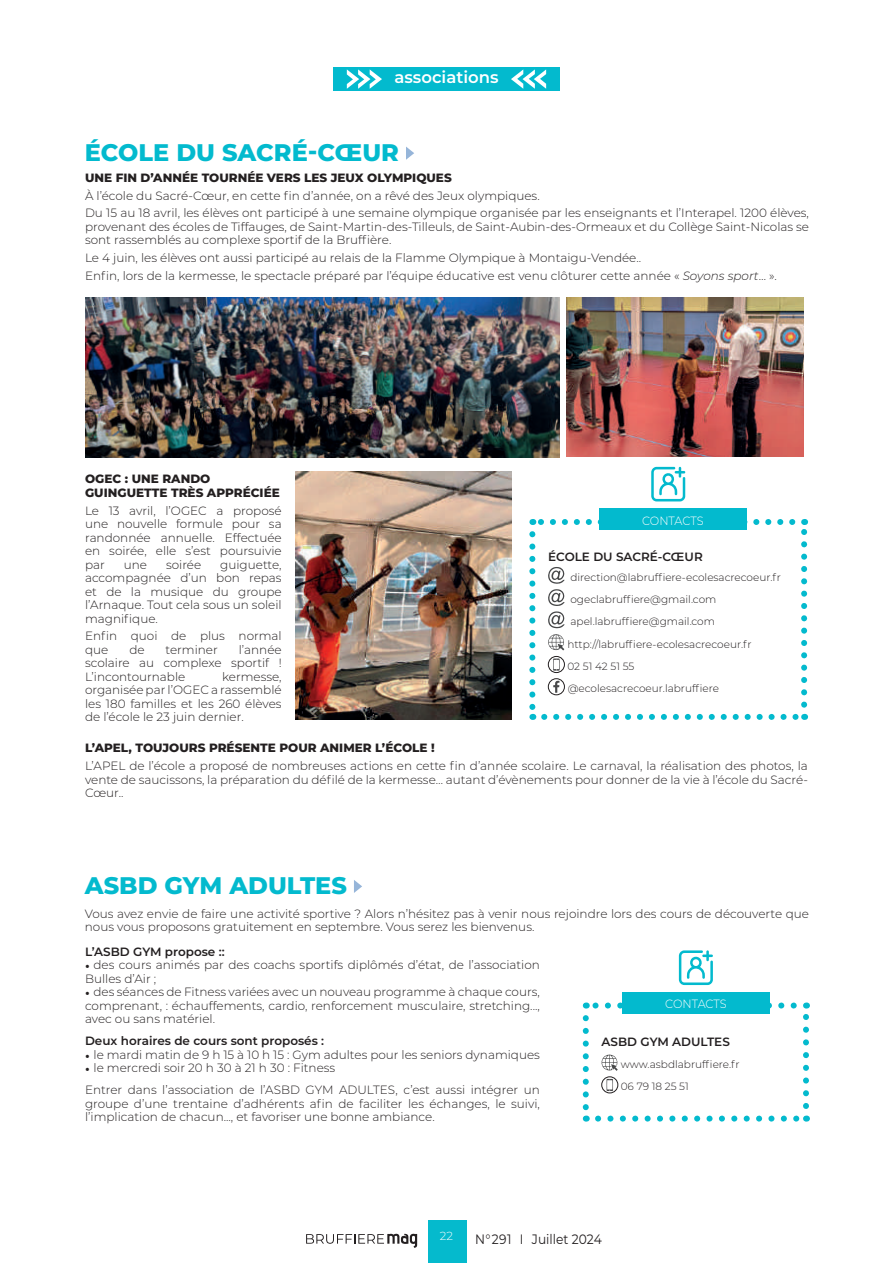
<style>
.page{position:relative;width:893px;height:1263px;background:#fff}
.page>*{position:absolute;margin:0;border:0;box-sizing:border-box;transform-origin:0 0}
.t1{font:800 24px "Montserrat";color:#03bace}
.t2{font:600 16.5px "Montserrat";color:#fff}
.t3{font:13.65px "Montserrat";color:#231f20;scale:.9 1}
.t4{font:300 12px/13.5px "Montserrat";color:#231f20}
.t5{font:800 12px/13.5px "Montserrat";color:#231f20}
.t6{font:600 12px "Montserrat";color:#231f20}
.t7{font:300 12px "Montserrat";letter-spacing:-.01em;color:#fff;scale:.94 1}
.t8{font:300 11.7px "Montserrat";color:#fff}
.t9{font:300 10.5px/22.2px "Montserrat";color:#231f20}
.s1{font-style:italic}
.s2{font-family:"Minion Pro";font-weight:400}
</style>
<div class="page">
<div style="left:428px;top:1220px;width:38px;height:43px;background:#05bacd"></div>
<svg style="left:306px;top:1234px;width:111px;height:14px"></svg>
<div style="left:333px;top:67px;width:227px;height:24px;background:#03bace"></div>
<svg style="left:347px;top:69px;width:35px;height:20px"></svg>
<svg style="left:511px;top:69px;width:35px;height:20px"></svg>
<svg style="left:548px;top:567px;width:17px;height:84px"></svg>
<svg style="left:553px;top:658px;width:7px;height:13px"></svg>
<div style="left:548px;top:656px;width:17px;height:17px;border:1px solid #231f20;border-radius:50%"></div>
<svg style="left:553px;top:681px;width:6px;height:12px"></svg>
<div style="left:548px;top:678px;width:17px;height:17px;border:1px solid #231f20;border-radius:50%"></div>
<svg style="left:544px;top:714px;width:254px;height:6px"></svg>
<svg style="left:529px;top:534px;width:6px;height:186px"></svg>
<svg style="left:801px;top:519px;width:6px;height:186px"></svg>
<svg style="left:532px;top:519px;width:260px;height:6px"></svg>
<div style="left:599px;top:508px;width:148px;height:22px;background:#03bace"></div>
<svg style="left:651px;top:467px;width:34px;height:34px"></svg>
<img style="left:85px;top:298px;width:475px;height:159px">
<svg style="left:601px;top:1054px;width:17px;height:17px"></svg>
<svg style="left:606px;top:1079px;width:7px;height:12px"></svg>
<div style="left:601px;top:1076px;width:17px;height:17px;border:1px solid #231f20;border-radius:50%"></div>
<svg style="left:598px;top:1115px;width:202px;height:6px"></svg>
<svg style="left:583px;top:1018px;width:6px;height:103px"></svg>
<svg style="left:803px;top:1002px;width:6px;height:104px"></svg>
<svg style="left:586px;top:1002px;width:208px;height:6px"></svg>
<div style="left:622px;top:992px;width:148px;height:21px;background:#03bace"></div>
<svg style="left:679px;top:950px;width:34px;height:35px"></svg>
<img style="left:567px;top:298px;width:237px;height:159px">
<img style="left:295px;top:472px;width:217px;height:248px">
<svg style="left:406px;top:147px;width:8px;height:13px"></svg>
<svg style="left:354px;top:880px;width:8px;height:13px"></svg>
<h2 class="t2" style="left:394px;top:66px;width:106px">associations</h2>
<h1 class="t1" style="left:85px;top:135px;width:316px">ÉCOLE DU SACRÉ-CŒUR</h1>
<p class="t5" style="left:85px;top:170px;width:368px">UNE FIN D’ANNÉE TOURNÉE VERS LES JEUX OLYMPIQUES</p>
<p class="t4" style="left:85px;top:186px;width:725px;line-height:17.7px">À l’école du Sacré-Cœur, en cette fin d’année, on a rêvé des Jeux olympiques.<br>Du 15 au 18 avril, les élèves ont participé à une semaine olympique organisée par les enseignants et l’Interapel. 1200 élèves,</p>
<p class="t4" style="left:85px;top:220px;width:725px">provenant des écoles de Tiffauges, de Saint-Martin-des-Tilleuls, de Saint-Aubin-des-Ormeaux et du Collège Saint-Nicolas se sont rassemblés au complexe sportif de la Bruffière.</p>
<p class="t4" style="left:85px;top:249px;width:693px;line-height:17.7px">Le 4 juin, les élèves ont aussi participé au relais de la Flamme Olympique à Montaigu-Vendée..<br>Enfin, lors de la kermesse, le spectacle préparé par l’équipe éducative est venu clôturer cette année « <span class="s1">Soyons sport</span>… ».</p>
<p class="t5" style="left:85px;top:472px;width:196px">OGEC : UNE RANDO<br>GUINGUETTE TRÈS APPRÉCIÉE</p>
<p class="t4" style="left:85px;top:503px;width:198px;text-align:justify">Le 13 avril, l’OGEC a proposé une nouvelle formule pour sa randonnée annuelle. Effectuée en soirée, elle s’est poursuivie par</p>
<p class="t7" style="left:642px;top:512px;width:67px">CONTACTS</p>
<p class="t6" style="left:548px;top:549px;width:156px">ÉCOLE DU SACRÉ-CŒUR</p>
<p class="t9" style="left:567px;top:566px;width:215px">direction@labruffiere-ecolesacrecoeur.fr ogeclabruffiere@gmail.com apel.labruffiere@gmail.com http://labruffiere-ecolesacrecoeur.fr<br>02 51 42 51 55 @ecolesacrecoeur.labruffiere</p>
<p class="t4" style="left:85px;top:557px;width:198px;text-align:justify;text-indent:135px">guiguette, accompagnée d’un bon repas et de la musique du groupe l’Arnaque. Tout cela sous un soleil magnifique.</p>
<p class="t4" style="left:85px;top:629px;width:198px">Enfin quoi de plus normal que</p>
<p class="t4" style="left:124px;top:557px;width:25px">une</p>
<p class="t4" style="left:166px;top:557px;width:37px">soirée</p>
<p class="t4" style="left:85px;top:643px;width:198px;text-align:justify;text-indent:154px">l’année scolaire au complexe sportif !<br>L’incontournable</p>
<p class="t4" style="left:129px;top:643px;width:17px">de</p>
<p class="t4" style="left:166px;top:643px;width:54px">terminer</p>
<p class="t4" style="left:85px;top:670px;width:198px;text-align:justify;text-indent:137px">kermesse, organisée par l’OGEC a rassemblé les 180 familles et les 260 élèves de l’école le 23 juin dernier.</p>
<p class="t5" style="left:85px;top:741px;width:351px">L’APEL, TOUJOURS PRÉSENTE POUR ANIMER L’ÉCOLE !</p>
<p class="t4" style="left:85px;top:759px;width:724px;text-align:justify">L’APEL de l’école a proposé de nombreuses actions en cette fin d’année scolaire. Le carnaval, la réalisation des photos, la vente de saucissons, la préparation du défilé de la kermesse… autant d’évènements pour donner de la vie à l’école du Sacré-Cœur..</p>
<h1 class="t1" style="left:85px;top:868px;width:264px">ASBD GYM ADULTES</h1>
<p class="t4" style="left:85px;top:906px;width:726px">Vous avez envie de faire une activité sportive ? Alors n’hésitez pas à venir nous rejoindre lors des cours de découverte que nous vous proposons gratuitement en septembre. Vous serez les bienvenus.</p>
<p class="t6" style="left:85px;top:943px;width:141px">L’ASBD GYM propose ::</p>
<p class="t4" style="left:85px;top:958px;width:456px"><span class="s2">•</span> des cours animés par des coachs sportifs diplômés d’état, de l’association<br>Bulles d’Air ;</p>
<p class="t4" style="left:85px;top:985px;width:456px;text-align:justify"><span class="s2">•</span> des séances de Fitness variées avec un nouveau programme à chaque cours, comprenant, : échauffements, cardio, renforcement musculaire, stretching..., avec ou sans matériel.</p>
<p class="t6" style="left:85px;top:1032px;width:241px">Deux horaires de cours sont proposés :</p>
<p class="t4" style="left:85px;top:1047px;width:456px"><span class="s2">•</span> le mardi matin de 9 h 15 à 10 h 15 : Gym adultes pour les seniors dynamiques</p>
<p class="t4" style="left:85px;top:1057px;width:456px;line-height:22px"><span class="s2">•</span> le mercredi soir 20 h 30 à 21 h 30 : Fitness<br>Entrer dans l’association de l’ASBD GYM ADULTES, c’est aussi intégrer un</p>
<p class="t4" style="left:85px;top:1096px;width:456px">groupe d’une trentaine d’adhérents afin de faciliter les échanges, le suivi, l’implication de chacun..., et favoriser une bonne ambiance.</p>
<p class="t7" style="left:665px;top:996px;width:67px">CONTACTS</p>
<p class="t6" style="left:601px;top:1033px;width:130px">ASBD GYM ADULTES</p>
<p class="t9" style="left:621px;top:1053px;width:120px">www.asbdlabruffiere.fr<br>06 79 18 25 51</p>
<p class="t8" style="left:440px;top:1228px;width:15px">22</p>
<p class="t3" style="left:475px;top:1229px;width:142px">N°291 I Juillet 2024</p>
</div>
